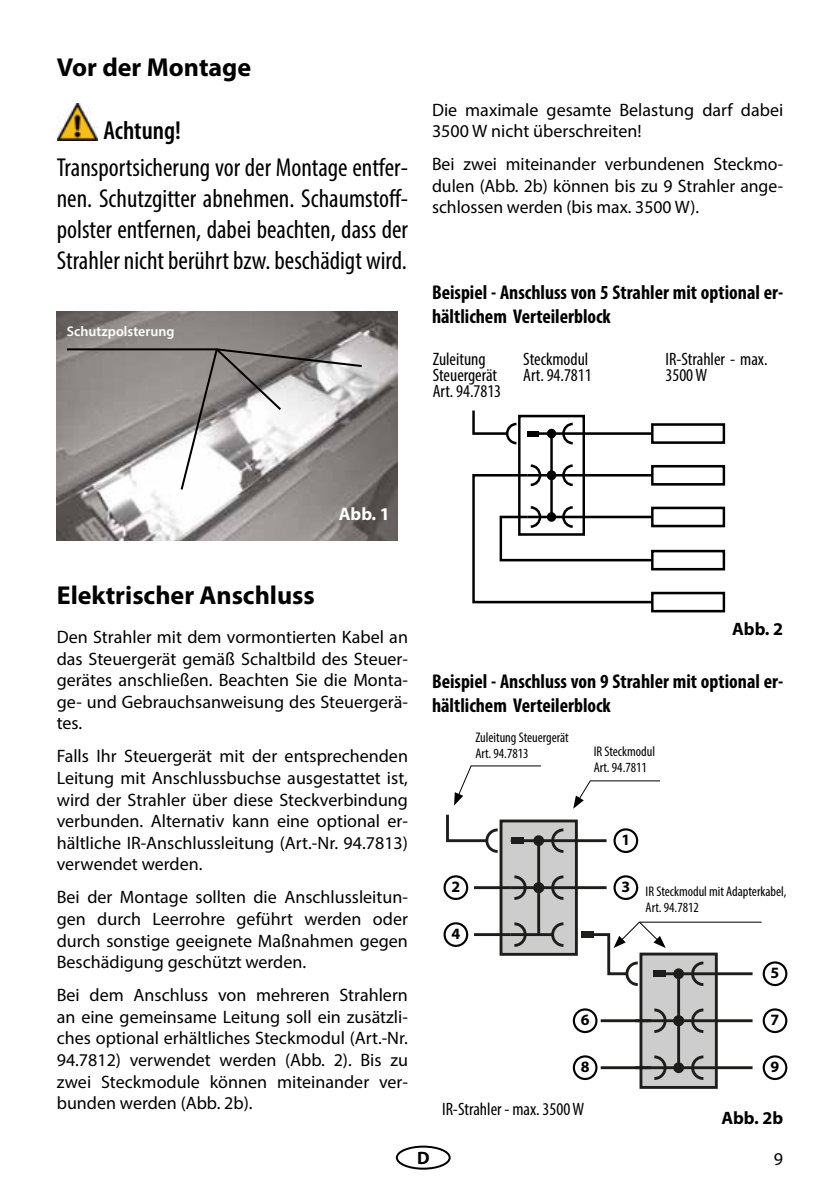
<style>
.page{position:relative;width:840px;height:1191px;background:#fff}
.page>*{position:absolute;margin:0;border:0;box-sizing:border-box;transform-origin:0 0}
.t1{font:condensed 26px/31.2px "Myriad Pro";color:#000;text-align:justify}
.t2{font:700 26px "Myriad Pro";color:#000}
.t3{font:600 condensed 26px "Myriad Pro";color:#000}
.t4{font:700 condensed 20px/24px "Myriad Pro";color:#000}
.t5{font:18px/21.6px "Myriad Pro";color:#000;text-align:justify}
.t6{font:condensed 18px/16px "Myriad Pro";color:#000}
.t7{font:700 18px "Myriad Pro";color:#000}
.t8{font:700 18px "Myriad Pro";color:#fff}
.t9{font:700 15.8px "Myriad Pro";color:#000}
.t10{font:condensed 14px/16px "Myriad Pro";color:#000}
.t11{font:600 14px "Myriad Pro";color:#fff}
</style>
<div class="page">
<div style="left:395px;top:1145px;width:55px;height:24px;border:2px solid #000;border-radius:50%"></div>
<div style="left:613px;top:828px;width:25px;height:25px;border:2px solid #000;border-radius:50%"></div>
<div style="left:640px;top:954px;width:76px;height:133px;background:#cecdcd"></div>
<div style="left:639px;top:952px;width:78px;height:136px;border:3px solid #1d1d1c"></div>
<div style="left:500px;top:821px;width:76px;height:133px;background:#cecdcd"></div>
<div style="left:499px;top:819px;width:78px;height:136px;border:3px solid #1d1d1c"></div>
<div style="left:510px;top:837px;width:13px;height:7px;background:#1d1d1c"></div>
<hr style="left:510px;top:839px;width:96px;height:3px;background:#1d1d1c">
<svg style="left:549px;top:828px;width:17px;height:25px"></svg>
<hr style="left:510px;top:886px;width:96px;height:3px;background:#1d1d1c">
<svg style="left:549px;top:875px;width:17px;height:25px"></svg>
<svg style="left:549px;top:922px;width:15px;height:25px"></svg>
<hr style="left:473px;top:933px;width:37px;height:3px;background:#1d1d1c">
<hr style="left:473px;top:886px;width:37px;height:3px;background:#1d1d1c">
<hr style="left:537px;top:840px;width:3px;height:47px;background:#1d1d1c">
<div style="left:533px;top:835px;width:11px;height:11px;background:#1d1d1c;border-radius:50%"></div>
<hr style="left:537px;top:887px;width:3px;height:47px;background:#1d1d1c">
<div style="left:533px;top:882px;width:11px;height:11px;background:#1d1d1c;border-radius:50%"></div>
<svg style="left:446px;top:814px;width:54px;height:40px"></svg>
<svg style="left:514px;top:922px;width:13px;height:25px"></svg>
<svg style="left:511px;top:875px;width:16px;height:25px"></svg>
<hr style="left:600px;top:1066px;width:50px;height:3px;background:#1d1d1c">
<hr style="left:600px;top:1019px;width:50px;height:3px;background:#1d1d1c">
<div style="left:580px;top:931px;width:13px;height:7px;background:#1d1d1c"></div>
<hr style="left:635px;top:1019px;width:117px;height:3px;background:#1d1d1c">
<svg style="left:689px;top:1008px;width:16px;height:25px"></svg>
<hr style="left:635px;top:1066px;width:117px;height:3px;background:#1d1d1c">
<svg style="left:689px;top:1055px;width:16px;height:25px"></svg>
<hr style="left:676px;top:973px;width:3px;height:47px;background:#1d1d1c">
<hr style="left:676px;top:1020px;width:3px;height:47px;background:#1d1d1c">
<div style="left:672px;top:1015px;width:11px;height:11px;background:#1d1d1c;border-radius:50%"></div>
<div style="left:672px;top:1062px;width:11px;height:11px;background:#1d1d1c;border-radius:50%"></div>
<svg style="left:651px;top:1055px;width:16px;height:25px"></svg>
<svg style="left:651px;top:1008px;width:16px;height:25px"></svg>
<hr style="left:510px;top:933px;width:42px;height:3px;background:#1d1d1c">
<div style="left:613px;top:875px;width:25px;height:25px;border:2px solid #000;border-radius:50%"></div>
<div style="left:762px;top:961px;width:25px;height:25px;border:2px solid #000;border-radius:50%"></div>
<div style="left:443px;top:875px;width:25px;height:25px;border:2px solid #000;border-radius:50%"></div>
<div style="left:443px;top:922px;width:25px;height:25px;border:2px solid #000;border-radius:50%"></div>
<div style="left:762px;top:1008px;width:25px;height:25px;border:2px solid #000;border-radius:50%"></div>
<div style="left:762px;top:1055px;width:25px;height:25px;border:2px solid #000;border-radius:50%"></div>
<div style="left:572px;top:1008px;width:25px;height:25px;border:2px solid #000;border-radius:50%"></div>
<div style="left:572px;top:1055px;width:25px;height:25px;border:2px solid #000;border-radius:50%"></div>
<img style="left:57px;top:312px;width:340px;height:228px">
<img style="left:58px;top:104px;width:40px;height:37px">
<div style="left:527px;top:430px;width:11px;height:6px;background:#000"></div>
<div style="left:517px;top:415px;width:67px;height:121px;border:3px solid #000"></div>
<hr style="left:527px;top:432px;width:125px;height:3px;background:#000">
<div style="left:650px;top:423px;width:74px;height:21px;border:3px solid #000"></div>
<svg style="left:560px;top:422px;width:15px;height:23px"></svg>
<div style="left:650px;top:465px;width:74px;height:20px;border:3px solid #000"></div>
<div style="left:650px;top:506px;width:74px;height:21px;border:3px solid #000"></div>
<div style="left:650px;top:550px;width:74px;height:20px;border:3px solid #000"></div>
<div style="left:650px;top:592px;width:74px;height:20px;border:3px solid #000"></div>
<hr style="left:550px;top:433px;width:2px;height:42px;background:#000">
<div style="left:546px;top:429px;width:10px;height:9px;background:#000;border-radius:50%"></div>
<svg style="left:472px;top:410px;width:46px;height:36px"></svg>
<svg style="left:472px;top:463px;width:182px;height:141px"></svg>
<svg style="left:65px;top:347px;width:298px;height:145px"></svg>
<svg style="left:454px;top:765px;width:87px;height:40px"></svg>
<svg style="left:573px;top:780px;width:87px;height:28px"></svg>
<svg style="left:593px;top:921px;width:169px;height:66px"></svg>
<h1 class="t2" style="left:57px;top:50px;width:196px">Vor der Montage</h1>
<h1 class="t3" style="left:103px;top:114px;width:79px">Achtung!</h1>
<h1 class="t1" style="left:57px;top:151px;width:352px">Transportsicherung vor der Montage entfer&shy;nen. Schutzgitter abnehmen. Schaumstoff&shy;polster entfernen, dabei beachten, dass der Strahler nicht berührt bzw. beschädigt wird.</h1>
<p class="t11" style="left:67px;top:322px;width:109px">Schutzpolsterung</p>
<p class="t5" style="left:432px;top:98px;width:352px">Die maximale gesamte Belastung darf dabei<br>3500 W nicht überschreiten!</p>
<p class="t5" style="left:432px;top:153px;width:352px">Bei zwei miteinander verbundenen Steckmo&shy;dulen (Abb. 2b) können bis zu 9 Strahler ange&shy;schlossen werden (bis max. 3500 W).</p>
<p class="t4" style="left:432px;top:279px;width:352px">Beispiel - Anschluss von 5 Strahler mit optional er&shy;hältlichem Verteilerblock</p>
<p class="t6" style="left:432px;top:351px;width:70px">Zuleitung<br>Steuergerät<br>Art. 94.7813</p>
<p class="t6" style="left:523px;top:351px;width:70px">Steckmodul<br>Art. 94.7811</p>
<p class="t6" style="left:665px;top:351px;width:104px">IR-Strahler - max.<br>3500 W</p>
<p class="t8" style="left:339px;top:502px;width:52px">Abb. 1</p>
<h1 class="t2" style="left:57px;top:578px;width:259px">Elektrischer Anschluss</h1>
<p class="t5" style="left:57px;top:626px;width:352px">Den Strahler mit dem vormontierten Kabel an das Steuergerät gemäß Schaltbild des Steuer&shy;gerätes anschließen. Beachten Sie die Monta&shy;ge- und Gebrauchsanweisung des Steuergerä&shy;tes.</p>
<p class="t5" style="left:57px;top:745px;width:352px">Falls Ihr Steuergerät mit der entsprechenden Leitung mit Anschlussbuchse ausgestattet ist, wird der Strahler über diese Steckverbindung verbunden. Alternativ kann eine optional er&shy;hältliche IR-Anschlussleitung (Art.-Nr. 94.7813) verwendet werden.</p>
<p class="t5" style="left:57px;top:886px;width:352px">Bei der Montage sollten die Anschlussleitun&shy;gen durch Leerrohre geführt werden oder durch sonstige geeignete Maßnahmen gegen Beschädigung geschützt werden.</p>
<p class="t5" style="left:57px;top:984px;width:352px">Bei dem Anschluss von mehreren Strahlern an eine gemeinsame Leitung soll ein zusätzli&shy;ches optional erhältliches Steckmodul (Art.-Nr.<br>94.7812) verwendet werden (Abb. 2). Bis zu zwei Steckmodule können miteinander ver&shy;bunden werden (Abb. 2b).</p>
<p class="t7" style="left:731px;top:616px;width:52px">Abb. 2</p>
<p class="t4" style="left:432px;top:669px;width:352px">Beispiel - Anschluss von 9 Strahler mit optional er&shy;hältlichem Verteilerblock</p>
<p class="t10" style="left:475px;top:729px;width:95px">Zuleitung Steuergerät<br>Art. 94.7813</p>
<p class="t10" style="left:593px;top:743px;width:63px">IR Steckmodul<br>Art. 94.7811</p>
<p class="t9" style="left:451px;top:876px;width:10px">2</p>
<p class="t9" style="left:451px;top:923px;width:10px">4</p>
<p class="t9" style="left:580px;top:1009px;width:10px">6</p>
<p class="t9" style="left:580px;top:1056px;width:10px">8</p>
<p class="t9" style="left:621px;top:829px;width:10px">1</p>
<p class="t9" style="left:621px;top:876px;width:10px">3</p>
<p class="t10" style="left:645px;top:882px;width:142px">IR Steckmodul mit Adapterkabel,<br>Art. 94.7812</p>
<p class="t9" style="left:770px;top:962px;width:10px">5</p>
<p class="t9" style="left:770px;top:1009px;width:10px">7</p>
<p class="t9" style="left:770px;top:1056px;width:10px">9</p>
<p class="t6" style="left:442px;top:1101px;width:144px">IR-Strahler - max. 3500 W</p>
<p class="t7" style="left:721px;top:1106px;width:63px">Abb. 2b</p>
<p class="t7" style="left:417px;top:1146px;width:14px">D</p>
<p class="t5" style="left:773px;top:1147px;width:11px">9</p>
</div>
